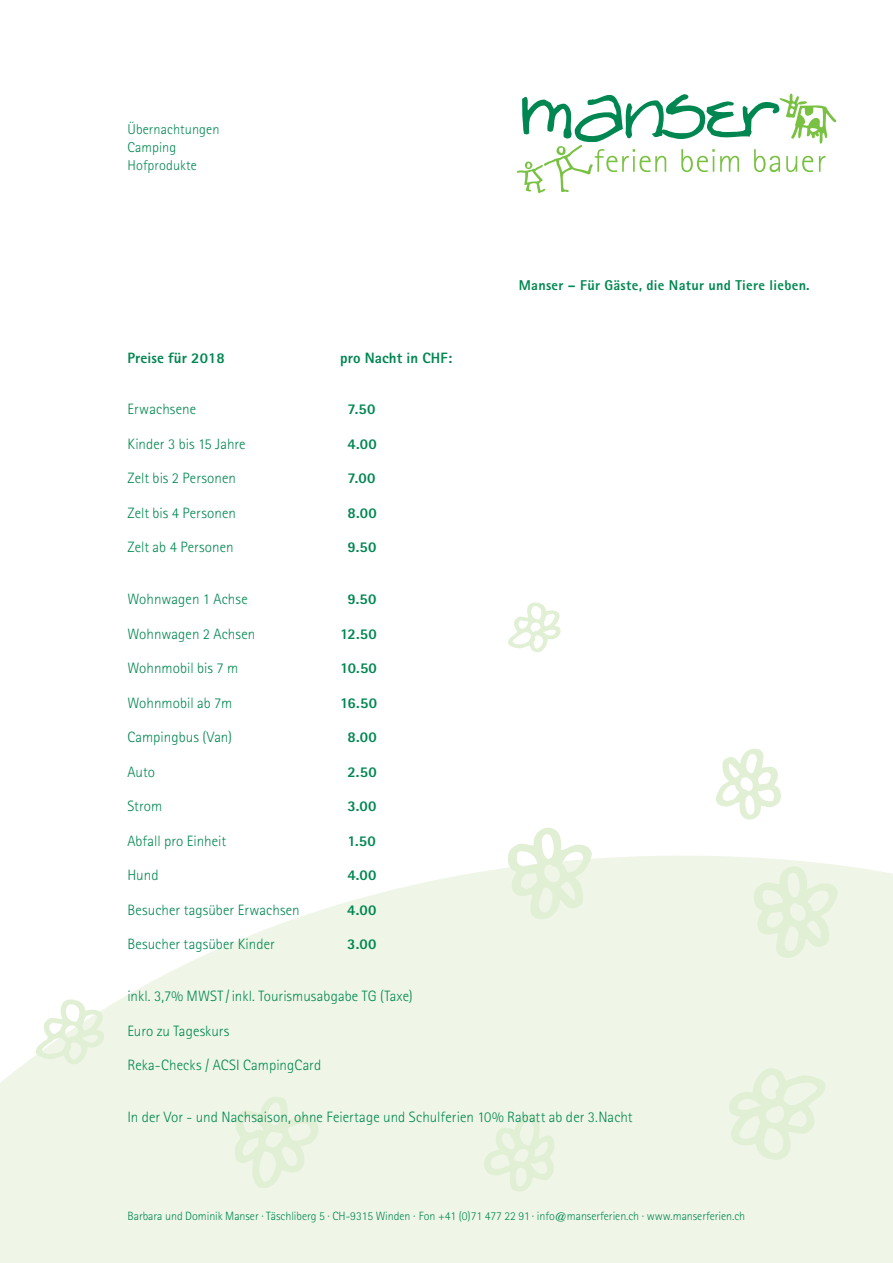
<style>
.page{position:relative;width:893px;height:1263px;background:#fff}
.page>*{position:absolute;margin:0;border:0;box-sizing:border-box;transform-origin:0 0}
.t1{font:300 15px "Rotis Sans Serif Std";letter-spacing:.005em;color:#008751}
.t2{font:800 15px "Rotis Sans Serif Std";letter-spacing:.005em;color:#008751}
.t3{font:800 14.25px "Rotis Sans Serif Std";letter-spacing:.02em;color:#008751}
.t4{font:300 14.25px/18px "Rotis Sans Serif Std";letter-spacing:.005em;color:#008751}
.t5{font:300 12px "Rotis Sans Serif Std";letter-spacing:-.005em;color:#008751}
</style>
<div class="page">
<svg style="left:0;top:856px;width:893px;height:407px;background:#f1f7eb"></svg>
<svg style="left:234px;top:1094px;width:86px;height:96px;background:#e9f3e0"></svg>
<svg style="left:753px;top:864px;width:85px;height:97px;background:#e9f3df"></svg>
<svg style="left:483px;top:1113px;width:72px;height:80px;background:#e9f3e0"></svg>
<svg style="left:36px;top:998px;width:68px;height:67px"></svg>
<svg style="left:715px;top:748px;width:66px;height:72px"></svg>
<svg style="left:729px;top:1067px;width:97px;height:94px;background:#e9f3e0"></svg>
<svg style="left:507px;top:827px;width:85px;height:96px"></svg>
<svg style="left:508px;top:602px;width:53px;height:51px"></svg>
<svg style="left:517px;top:93px;width:319px;height:100px"></svg>
<p class="t4" style="left:128px;top:120px;width:93px">Übernachtungen<br>Camping<br>Hofprodukte</p>
<p class="t2" style="left:128px;top:348px;width:99px">Preise für 2018</p>
<p class="t2" style="left:340px;top:348px;width:113px">pro Nacht in CHF:</p>
<p class="t1" style="left:128px;top:401px;width:70px">Erwachsene</p>
<p class="t2" style="left:347px;top:400px;width:29px">7.50</p>
<p class="t1" style="left:128px;top:435px;width:120px">Kinder 3 bis 15 Jahre</p>
<p class="t2" style="left:347px;top:434px;width:31px">4.00</p>
<p class="t1" style="left:128px;top:470px;width:110px">Zelt bis 2 Personen</p>
<p class="t2" style="left:347px;top:469px;width:29px">7.00</p>
<p class="t1" style="left:128px;top:504px;width:110px">Zelt bis 4 Personen</p>
<p class="t2" style="left:347px;top:503px;width:31px">8.00</p>
<p class="t1" style="left:127px;top:539px;width:108px">Zelt ab 4 Personen</p>
<p class="t2" style="left:347px;top:538px;width:31px">9.50</p>
<p class="t3" style="left:519px;top:276px;width:292px">Manser – Für Gäste, die Natur und Tiere lieben.</p>
<p class="t1" style="left:127px;top:591px;width:122px">Wohnwagen 1 Achse</p>
<p class="t2" style="left:347px;top:590px;width:31px">9.50</p>
<p class="t1" style="left:127px;top:625px;width:129px">Wohnwagen 2 Achsen</p>
<p class="t2" style="left:340px;top:624px;width:38px">12.50</p>
<p class="t1" style="left:127px;top:660px;width:112px">Wohnmobil bis 7 m</p>
<p class="t2" style="left:340px;top:659px;width:38px">10.50</p>
<p class="t1" style="left:127px;top:694px;width:106px">Wohnmobil ab 7m</p>
<p class="t2" style="left:340px;top:693px;width:38px">16.50</p>
<p class="t1" style="left:127px;top:729px;width:106px">Campingbus (Van)</p>
<p class="t2" style="left:347px;top:728px;width:31px">8.00</p>
<p class="t1" style="left:127px;top:763px;width:29px">Auto</p>
<p class="t2" style="left:347px;top:762px;width:31px">2.50</p>
<p class="t1" style="left:127px;top:798px;width:36px">Strom</p>
<p class="t2" style="left:347px;top:797px;width:31px">3.00</p>
<p class="t1" style="left:127px;top:832px;width:100px">Abfall pro Einheit</p>
<p class="t2" style="left:347px;top:831px;width:30px">1.50</p>
<p class="t1" style="left:127px;top:867px;width:33px">Hund</p>
<p class="t2" style="left:347px;top:866px;width:31px">4.00</p>
<p class="t1" style="left:127px;top:901px;width:174px">Besucher tagsüber Erwachsen</p>
<p class="t2" style="left:347px;top:900px;width:31px">4.00</p>
<p class="t1" style="left:127px;top:936px;width:149px">Besucher tagsüber Kinder</p>
<p class="t2" style="left:347px;top:935px;width:31px">3.00</p>
<p class="t1" style="left:127px;top:987px;width:287px">inkl. 3,7% MWST/inkl. Tourismusabgabe TG (Taxe)</p>
<p class="t1" style="left:127px;top:1022px;width:104px">Euro zu Tageskurs</p>
<p class="t1" style="left:127px;top:1056px;width:195px">Reka-Checks / ACSI CampingCard</p>
<p class="t1" style="left:127px;top:1108px;width:507px">In der Vor - und Nachsaison, ohne Feiertage und Schulferien 10% Rabatt ab der 3.Nacht</p>
<p class="t5" style="left:128px;top:1209px;width:619px">Barbara und Dominik Manser · Täschliberg 5 · CH-9315 Winden · Fon +41 (0)71 477 22 91 · info@manserferien.ch · www.manserferien.ch</p>
</div>
